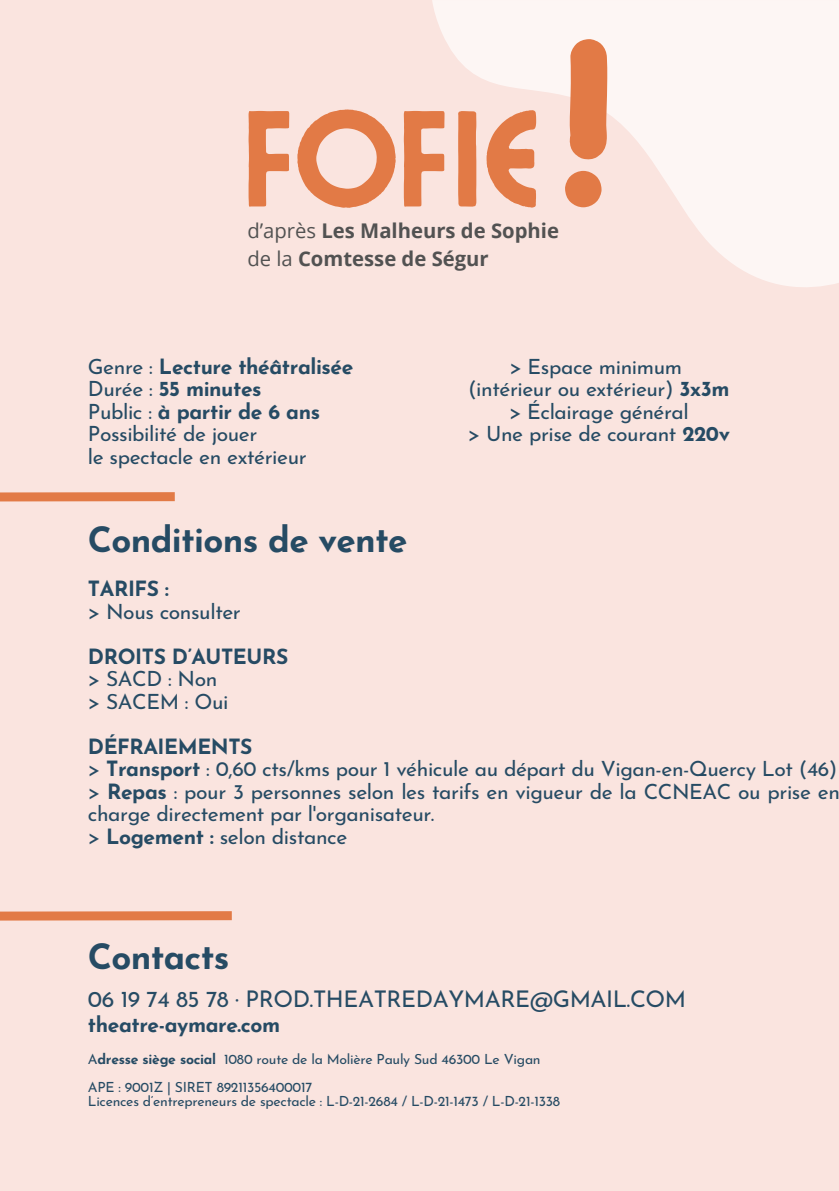
<style>
.page{position:relative;width:839px;height:1191px;background:#fff}
.page>*{position:absolute;margin:0;border:0;box-sizing:border-box;transform-origin:0 0}
.t1{font:136.4px "Ayr Lucidity Condensed";letter-spacing:-.015em;color:#e27a46}
.t2{font:700 35px "Josefin Sans";letter-spacing:-.02em;color:#264b64}
.t3{font:23px "Josefin Sans";letter-spacing:-.02em;color:#264b64}
.t4{font:21px/22.4px "Josefin Sans";letter-spacing:-.02em;color:#264b64}
.t5{font:700 21px "Josefin Sans";letter-spacing:-.02em;color:#264b64}
.t6{font:700 20.2px/28.2px "Open Sans";color:#525252}
.t7{font:14px "Josefin Sans";letter-spacing:-.02em;color:#264b64}
.s1{font-weight:400}
.s2{font-weight:700}
</style>
<div class="page">
<div style="left:0;top:0;width:838px;height:1191px;background:#fae4df"></div>
<svg style="left:432px;top:0;width:406px;height:287px;fill:#fdf6f4"></svg>
<svg style="left:565px;top:171px;width:36px;height:36px"></svg>
<svg style="left:569px;top:39px;width:38px;height:121px;background:#e48657"></svg>
<div style="left:0;top:492px;width:175px;height:10px;background:#e27a46"></div>
<div style="left:0;top:911px;width:232px;height:10px;background:#e27a46"></div>
<p class="t1" style="left:242px;top:70px;width:303px">FOFIE</p>
<p class="t6" style="left:247px;top:216px;width:313px"><span class="s1">d’après</span> Les Malheurs de Sophie <span class="s1">de la</span> Comtesse de Ségur</p>
<h6 class="t4" style="left:88px;top:357px;width:267px">Genre : <span class="s2">Lecture théâtralisée<br></span>Durée : <span class="s2">55 minutes<br></span>Public : <span class="s2">à partir de 6 ans<br></span>Possibilité de jouer<br>le spectacle en extérieur</h6>
<h1 class="t2" style="left:88px;top:526px;width:321px">Conditions de vente</h1>
<h5 class="t4" style="left:468px;top:357px;width:263px;text-align:center">&gt; Espace minimum<br>(intérieur ou extérieur) <span class="s2">3x3m </span>&gt; Éclairage général<br>&gt; Une prise de courant <span class="s2">220v</span></h5>
<h5 class="t4" style="left:88px;top:580px;width:154px"><span class="s2">TARIFS :<br></span>&gt; Nous consulter</h5>
<h5 class="t4" style="left:88px;top:647px;width:202px"><span class="s2">DROITS D’AUTEURS </span>&gt; SACD : Non<br>&gt; SACEM : Oui</h5>
<p class="t4" style="left:88px;top:737px;width:753px"><span class="s2">DÉFRAIEMENTS<br></span>&gt; <span class="s2">Transport</span> : 0,60 cts/kms pour 1 véhicule au départ du Vigan-en-Quercy Lot (46) &gt; <span class="s2">Repas</span> : pour 3 personnes selon les tarifs en vigueur de la CCNEAC ou prise en charge directement par l'organisateur.<br>&gt; <span class="s2">Logement :</span> selon distance</p>
<h2 class="t2" style="left:88px;top:943px;width:143px">Contacts</h2>
<h5 class="t3" style="left:88px;top:990px;width:599px">06 19 74 85 78 · PROD.THEATREDAYMARE@GMAIL.COM</h5>
<h5 class="t5" style="left:88px;top:1016px;width:194px">theatre-aymare.com</h5>
<p class="t7" style="left:88px;top:1053px;width:454px">A<span class="s2">dresse siège social</span> 1080 route de la Molière Pauly Sud 46300 Le Vigan</p>
<h2 class="t7" style="left:88px;top:1081px;width:226px">APE : 9001Z | SIRET 89211356400017</h2>
<h3 class="t7" style="left:88px;top:1095px;width:473px">Licences d’entrepreneurs de spectacle : L-D-21-2684 / L-D-21-1473 / L-D-21-1338</h3>
</div>
